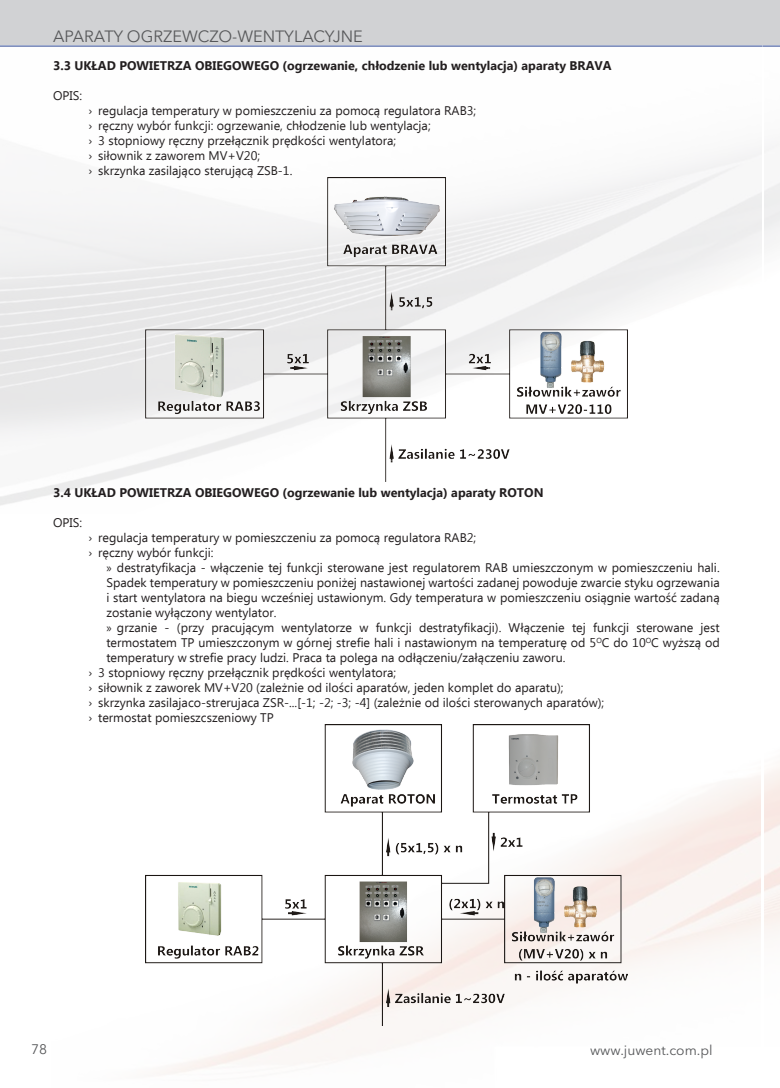
<style>
.page{position:relative;width:780px;height:1088px;background:#fff}
.page>*{position:absolute;margin:0;border:0;box-sizing:border-box;transform-origin:0 0}
.t1{font:16.25px "Avenir Next LT Pro";color:#57585a}
.t2{font:13.75px "Avenir Next LT Pro";color:#57585a}
.t3{font:12.5px/15px "Ebrima";color:#231f20}
.t4{font:700 12.5px "Ebrima";color:#231f20}
.s1{font-family:"Myriad Pro"}
</style>
<div class="page">
<img style="left:0;top:149px;width:761px;height:357px">
<img style="left:145px;top:776px;width:615px;height:298px">
<div style="left:762px;top:0;width:18px;height:45px;background:#d1d2d4"></div>
<div style="left:0;top:0;width:762px;height:45px;background:#d1d2d4"></div>
<hr style="left:0;top:46px;width:762px;height:1px;background:#253f8e">
<svg style="left:762px;top:46px;width:18px;height:1px"></svg>
<img style="left:146px;top:177px;width:481px;height:305px">
<img style="left:146px;top:724px;width:481px;height:301px">
<h1 class="t1" style="left:53px;top:26px;width:311px">APARATY OGRZEWCZO-WENTYLACYJNE</h1>
<p class="t4" style="left:53px;top:56px;width:560px">3.3 UKŁAD POWIETRZA OBIEGOWEGO (ogrzewanie, chłodzenie lub wentylacja) aparaty BRAVA</p>
<p class="t3" style="left:53px;top:88px;width:31px">OPIS:</p>
<p class="t3" style="left:89px;top:103px;width:389px">› regulacja temperatury w pomieszczeniu za pomocą regulatora RAB3; › ręczny wybór funkcji: ogrzewanie, chłodzenie lub wentylacja;<br>› 3 stopniowy ręczny przełącznik prędkości wentylatora;<br>› siłownik z zaworem MV+V20;<br>› skrzynka zasilająco sterującą ZSB-1.</p>
<p class="t4" style="left:53px;top:483px;width:492px">3.4 UKŁAD POWIETRZA OBIEGOWEGO (ogrzewanie lub wentylacja) aparaty ROTON</p>
<p class="t3" style="left:53px;top:516px;width:31px">OPIS:</p>
<p class="t3" style="left:89px;top:531px;width:389px">› regulacja temperatury w pomieszczeniu za pomocą regulatora RAB2; › ręczny wybór funkcji:</p>
<p class="t3" style="left:106px;top:561px;width:614px"><span class="s1">»</span> destratyfikacja - włączenie tej funkcji sterowane jest regulatorem RAB umieszczonym w pomieszczeniu hali.</p>
<p class="t3" style="left:106px;top:576px;width:614px">Spadek temperatury w pomieszczeniu poniżej nastawionej wartości zadanej powoduje zwarcie styku ogrzewania</p>
<p class="t3" style="left:106px;top:591px;width:615px">i start wentylatora na biegu wcześniej ustawionym. Gdy temperatura w pomieszczeniu osiągnie wartość zadaną</p>
<p class="t3" style="left:106px;top:606px;width:172px">zostanie wyłączony wentylator.</p>
<p class="t3" style="left:106px;top:621px;width:614px"><span class="s1">»</span> grzanie - (przy pracującym wentylatorze w funkcji destratyfikacji). Włączenie tej funkcji sterowane jest</p>
<p class="t3" style="left:106px;top:636px;width:614px">termostatem TP umieszczonym w górnej strefie hali i nastawionym na temperaturę od 5<sup>O</sup>C do 10<sup>O</sup>C wyższą od</p>
<p class="t3" style="left:106px;top:651px;width:460px">temperatury w strefie pracy ludzi. Praca ta polega na odłączeniu/załączeniu zaworu.</p>
<p class="t3" style="left:89px;top:666px;width:309px">› 3 stopniowy ręczny przełącznik prędkości wentylatora;</p>
<p class="t3" style="left:89px;top:681px;width:476px">› siłownik z zaworek MV+V20 (zależnie od ilości aparatów, jeden komplet do aparatu);</p>
<p class="t3" style="left:89px;top:696px;width:517px">› skrzynka zasilajaco-strerujaca ZSR-...[-1; -2; -3; -4] (zależnie od ilości sterowanych aparatów);</p>
<p class="t3" style="left:89px;top:711px;width:187px">› termostat pomieszcszeniowy TP</p>
<p class="t2" style="left:31px;top:1041px;width:17px">78</p>
<p class="t2" style="left:590px;top:1042px;width:124px">www.juwent.com.pl</p>
</div>
